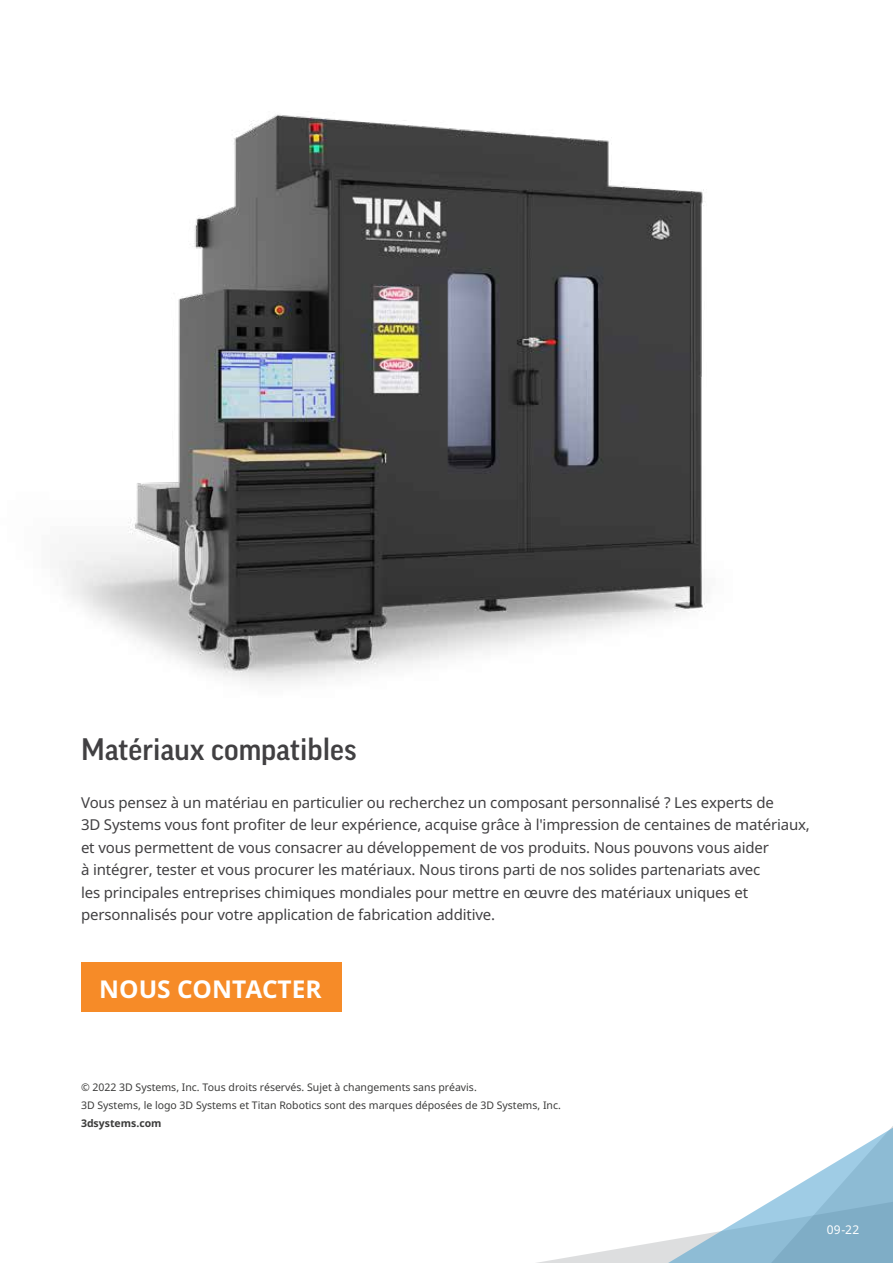
<style>
.page{position:relative;width:893px;height:1263px;background:#fff}
.page>*{position:absolute;margin:0;border:0;box-sizing:border-box;transform-origin:0 0}
.t1{font:500 30px "Good Pro";color:#414042}
.t2{font:700 24.45px "Noto Sans";color:#fff}
.t3{font:15px/22.5px "Noto Sans";letter-spacing:-.01em;color:#414042}
.t4{font:12px "Noto Sans";color:#fff}
.t5{font:10.5px/18px "Noto Sans";color:#3c3c3b}
.t6{font:700 10.5px "Noto Sans";color:#3c3c3b}
</style>
<div class="page">
<svg style="left:537px;top:1126px;width:356px;height:137px"></svg>
<div style="left:81px;top:962px;width:260px;height:50px;background:#f68b28"></div>
<img style="left:59px;top:114px;width:647px;height:569px">
<h1 class="t1" style="left:81px;top:732px;width:277px">Matériaux compatibles</h1>
<p class="t3" style="left:81px;top:791px;width:730px">Vous pensez à un matériau en particulier ou recherchez un composant personnalisé ? Les experts de<br>3D Systems vous font profiter de leur expérience, acquise grâce à l'impression de centaines de matériaux, et vous permettent de vous consacrer au développement de vos produits. Nous pouvons vous aider<br>à intégrer, tester et vous procurer les matériaux. Nous tirons parti de nos solides partenariats avec<br>les principales entreprises chimiques mondiales pour mettre en œuvre des matériaux uniques et personnalisés pour votre application de fabrication additive.</p>
<h2 class="t2" style="left:99px;top:972px;width:224px">NOUS CONTACTER</h2>
<p class="t5" style="left:81px;top:1078px;width:481px">© 2022 3D Systems, Inc. Tous droits réservés. Sujet à changements sans préavis.<br>3D Systems, le logo 3D Systems et Titan Robotics sont des marques déposées de 3D Systems, Inc.</p>
<p class="t6" style="left:81px;top:1116px;width:82px">3dsystems.com</p>
<p class="t4" style="left:827px;top:1222px;width:34px">09-22</p>
</div>
